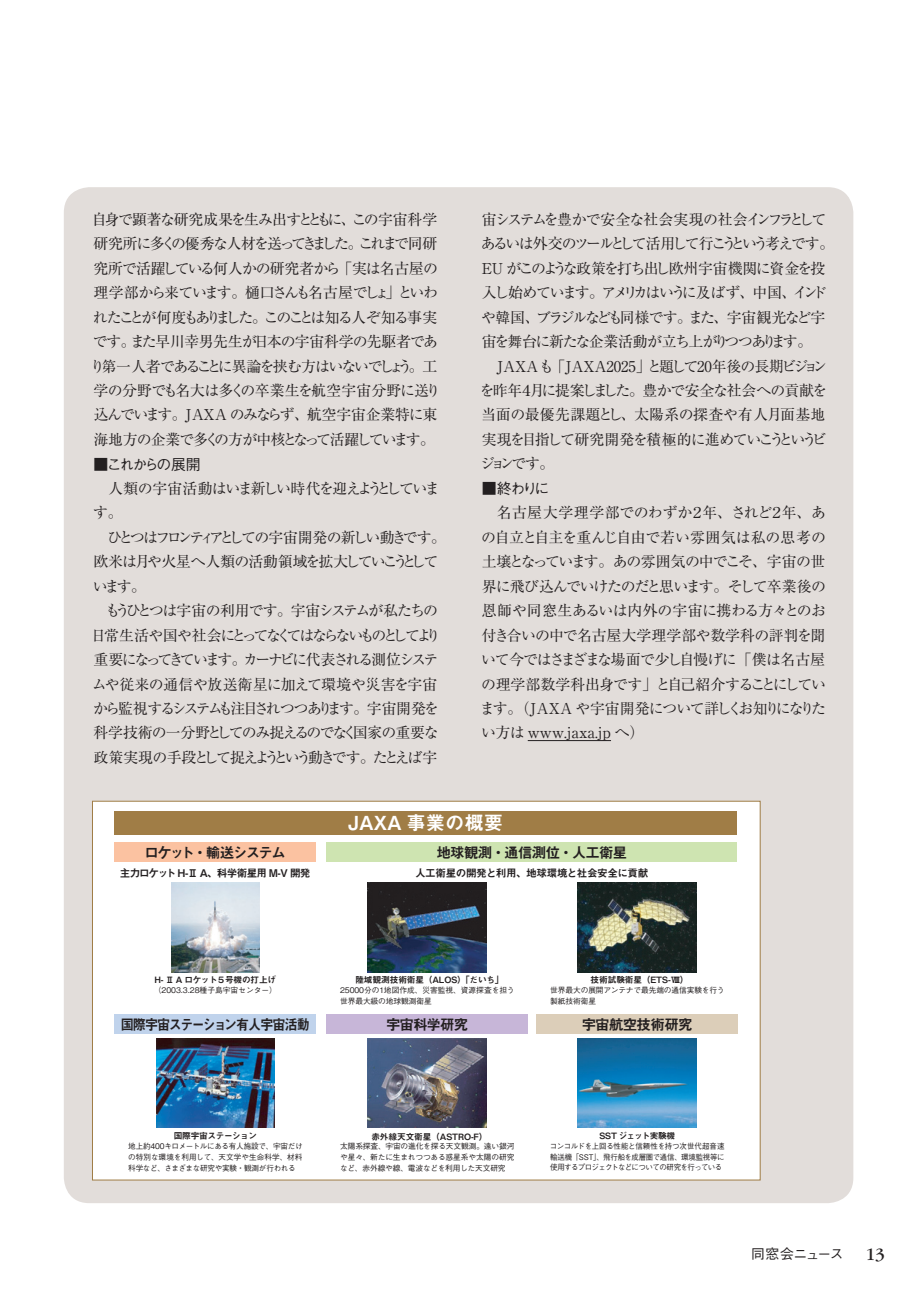
<style>
.page{position:relative;width:919px;height:1289px;background:#fff}
.page>*{position:absolute;margin:0;border:0;box-sizing:border-box;transform-origin:0 0}
.t1{font:19.35px "Midashi Go Pro MB31 90 msp RKSJ H";color:#fff}
.t2{font:14.85px/24.5px "Ryumin Pro Regular 90 msp RKSJ H";letter-spacing:-.095em;color:#231f20}
.t3{font:14.85px/24.5px "Ryumin Pro Regular 90 msp RKSJ H";letter-spacing:-.125em;color:#231f20}
.t4{font:14.85px/24.5px "Ryumin Pro Regular 90 msp RKSJ H";letter-spacing:-.055em;color:#231f20}
.t5{font:14.85px/24.5px "Ryumin Pro Regular 90 msp RKSJ H";letter-spacing:-.13em;color:#231f20}
.t6{font:14.85px "Gothic BBB Pro Medium 90 msp RKSJ H";letter-spacing:-.155em;color:#231f20}
.t7{font:14.55px "Midashi Go Pro MB31 90 msp RKSJ H";letter-spacing:-.07em;color:#231f20}
.t8{font:14.55px "Midashi Go Pro MB31 90 msp RKSJ H";letter-spacing:-.07em;color:#231f20;scale:.9 1}
.t9{font:14.55px "Midashi Go Pro MB31 90 msp RKSJ H";letter-spacing:-.115em;color:#231f20}
.t10{font:14.55px "Midashi Go Pro MB31 90 msp RKSJ H";letter-spacing:-.045em;color:#231f20}
.t11{font:13.8px "Gothic BBB Pro Medium 90 msp RKSJ H";letter-spacing:-.065em;color:#231f20}
.t12{font:10.65px "Midashi Go Pro MB31 90 msp RKSJ H";letter-spacing:-.055em;color:#231f20}
.t13{font:10.65px "Midashi Go Pro MB31 90 msp RKSJ H";letter-spacing:-.075em;color:#231f20}
.t14{font:8.7px "Midashi Go Pro MB31 90 msp RKSJ H";letter-spacing:-.02em;color:#231f20}
.t15{font:8.7px "Midashi Go Pro MB31 90 msp RKSJ H";letter-spacing:-.04em;color:#231f20}
.t16{font:8.7px "Midashi Go Pro MB31 90 msp RKSJ H";letter-spacing:-.05em;color:#231f20}
.t17{font:8.7px "Midashi Go Pro MB31 90 msp RKSJ H";letter-spacing:-.055em;color:#231f20}
.t18{font:7.8px/10.6px "Gothic BBB Pro Medium 90 msp RKSJ H";letter-spacing:-.02em;color:#231f20}
.t19{font:7.8px/10.6px "Gothic BBB Pro Medium 90 msp RKSJ H";letter-spacing:-.02em;color:#231f20;text-align:justify;scale:.96 1}
.t20{font:7.8px "Gothic BBB Pro Medium 90 msp RKSJ H";color:#231f20}
.s1{font-family:"ITC Garamond Std";font-size:18px}
</style>
<div class="page">
<div style="left:64px;top:187px;width:789px;height:1016px;background:#e2ddda;border-radius:26px"></div>
<hr style="left:527px;top:740px;width:84px;height:1px;background:#231f20">
<div style="left:92px;top:801px;width:668px;height:378px;background:#fff"></div>
<div style="left:115px;top:811px;width:621px;height:23px;background:#a07d46"></div>
<img style="left:368px;top:882px;width:118px;height:90px">
<img style="left:578px;top:882px;width:118px;height:90px">
<img style="left:368px;top:1038px;width:118px;height:89px">
<img style="left:578px;top:1038px;width:118px;height:89px">
<div style="left:326px;top:1014px;width:202px;height:19px;background:#c7b6d8"></div>
<div style="left:536px;top:1014px;width:201px;height:19px;background:#dcceb9"></div>
<img style="left:171px;top:882px;width:88px;height:90px">
<img style="left:156px;top:1038px;width:119px;height:89px">
<div style="left:115px;top:1014px;width:201px;height:19px;background:#c0d3ec"></div>
<div style="left:115px;top:842px;width:201px;height:19px;background:#fbc2a1"></div>
<div style="left:326px;top:842px;width:410px;height:19px;background:#cee4b1"></div>
<p class="t2" style="left:90px;top:209px;width:352px">自身で顕著な研究成果を生み出すとともに、この宇宙科学研究所に多くの優秀な人材を送ってきました。これまで同研究所で活躍している何人かの研究者から「実は名古屋の理学部から来ています。樋口さんも名古屋でしょ」といわれたことが何度もありました。このことは知る人ぞ知る事実です。また早川幸男先生が日本の宇宙科学の先駆者であり第一人者であることに異論を挟む方はいないでしょう。工学の分野でも名大は多くの卒業生を航空宇宙分野に送り込んでいます。JAXA のみならず、航空宇宙企業特に東海地方の企業で多くの方が中核となって活躍しています。</p>
<p class="t6" style="left:94px;top:458px;width:109px">■これからの展開</p>
<p class="t2" style="left:93px;top:478px;width:348px;text-indent:15px">人類の宇宙活動はいま新しい時代を迎えようとしています。</p>
<p class="t5" style="left:93px;top:527px;width:355px;text-indent:14px">ひとつはフロンティアとしての宇宙開発の新しい動きです。欧米は月や火星へ人類の活動領域を拡大していこうとしています。</p>
<p class="t3" style="left:91px;top:600px;width:351px;text-indent:14px">もうひとつは宇宙の利用です。宇宙システムが私たちの日常生活や国や社会にとってなくてはならないものとしてより重要になってきています。カーナビに代表される測位システムや従来の通信や放送衛星に加えて環境や災害を宇宙から監視するシステムも注目されつつあります。宇宙開発を科学技術の一分野としてのみ捉えるのでなく国家の重要な政策実現の手段として捉えようという動きです。たとえば宇</p>
<p class="t2" style="left:481px;top:209px;width:355px">宙システムを豊かで安全な社会実現の社会インフラとしてあるいは外交のツールとして活用して行こうという考えです。<br>EU がこのような政策を打ち出し欧州宇宙機関に資金を投入し始めています。アメリカはいうに及ばず、中国、インドや韓国、ブラジルなども同様です。また、宇宙観光など宇宙を舞台に新たな企業活動が立ち上がりつつあります。</p>
<p class="t4" style="left:480px;top:356px;width:349px;text-indent:17px">JAXAも「JAXA2025」と題して20年後の長期ビジョンを昨年４月に提案しました。豊かで安全な社会への貢献を当面の最優先課題とし、太陽系の探査や有人月面基地実現を目指して研究開発を積極的に進めていこうというビジョンです。</p>
<p class="t6" style="left:482px;top:483px;width:69px">■終わりに</p>
<p class="t2" style="left:480px;top:502px;width:348px;text-align:justify;text-indent:17px">名古屋大学理学部でのわずか２年、されど２年、あの自立と自主を重んじ自由で若い雰囲気は私の思考の土壌となっています。あの雰囲気の中でこそ、宇宙の世界に飛び込んでいけたのだと思います。そして卒業後の恩師や同窓生あるいは内外の宇宙に携わる方々とのお付き合いの中で名古屋大学理学部や数学科の評判を聞いて今ではさまざまな場面で少し自慢げに「僕は名古屋の理学部数学科出身です」と自己紹介することにしています。（JAXA や宇宙開発について詳しくお知りになりたい方は www.jaxa.jp へ）</p>
<h1 class="t1" style="left:348px;top:815px;width:156px">JAXA 事業の概要</h1>
<p class="t9" style="left:144px;top:846px;width:143px">ロケット・輸送システム</p>
<p class="t7" style="left:436px;top:846px;width:192px">地球観測・通信測位・人工衛星</p>
<p class="t13" style="left:120px;top:869px;width:192px">主力ロケット H-Ⅱ A、科学衛星用 M-V 開発</p>
<p class="t12" style="left:415px;top:869px;width:235px">人工衛星の開発と利用、地球環境と社会安全に貢献</p>
<p class="t15" style="left:154px;top:976px;width:123px">H- Ⅱ A ロケット５号機の打上げ</p>
<p class="t20" style="left:154px;top:987px;width:125px">（2003.3.28種子島宇宙センター）</p>
<p class="t8" style="left:121px;top:1018px;width:212px">国際宇宙ステーション有人宇宙活動</p>
<p class="t14" style="left:355px;top:976px;width:150px">陸域観測技術衛星（ALOS）「だいち」</p>
<p class="t18" style="left:340px;top:985px;width:176px">25000分の1地図作成、災害監視、資源探査を担う世界最大級の地球観測衛星</p>
<p class="t14" style="left:590px;top:976px;width:99px">技術試験衛星（ETS-Ⅷ）</p>
<p class="t18" style="left:550px;top:985px;width:176px">世界最大の展開アンテナで最先端の通信実験を行う製紙技術衛星</p>
<p class="t7" style="left:386px;top:1018px;width:84px">宇宙科学研究</p>
<p class="t10" style="left:581px;top:1018px;width:112px">宇宙航空技術研究</p>
<p class="t16" style="left:174px;top:1132px;width:85px">国際宇宙ステーション</p>
<p class="t18" style="left:128px;top:1141px;width:176px;text-align:justify">地上約400キロメートルにある有人施設で、宇宙だけの特別な環境を利用して、天文学や生命科学、材料科学など、さまざまな研究や実験・観測が行われる</p>
<p class="t14" style="left:371px;top:1132px;width:118px">赤外線天文衛星（ASTRO-F）</p>
<p class="t18" style="left:340px;top:1142px;width:176px;text-align:justify">太陽系探査、宇宙の進化を探る天文観測。遠い銀河や星々、新たに生まれつつある惑星系や太陽の研究など、赤外線や線、電波などを利用した天文研究</p>
<p class="t17" style="left:599px;top:1132px;width:77px">SST ジェット実験機</p>
<p class="t19" style="left:549px;top:1141px;width:184px">コンコルドを上回る性能と信頼性を持つ次世代超音速輸送機「SST」、飛行船を成層圏で通信、環境監視等に使用するプロジェクトなどについての研究を行っている</p>
<p class="t11" style="left:751px;top:1248px;width:135px">同窓会ニュース <span class="s1">13</span></p>
</div>
